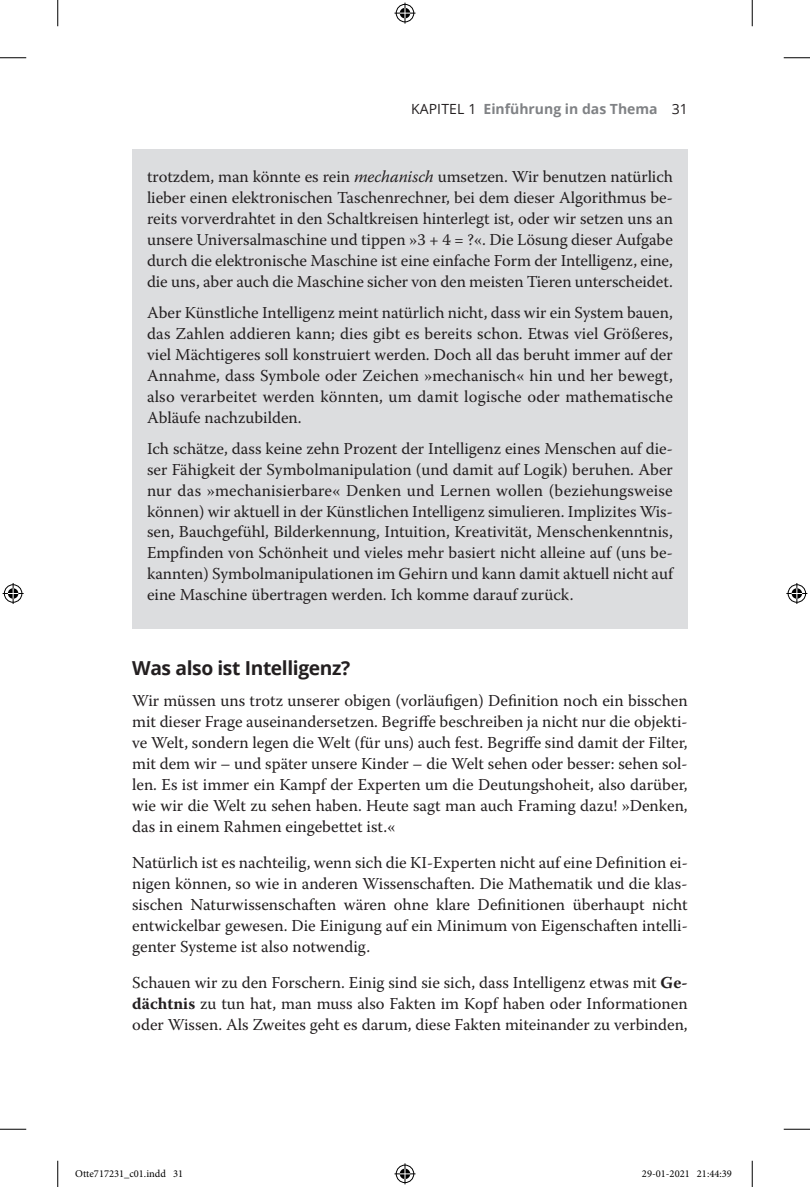
<style>
.page{position:relative;width:810px;height:1187px;background:#fff}
.page>*{position:absolute;margin:0;border:0;box-sizing:border-box;transform-origin:0 0}
.t1{font:700 19.25px "Open Sans";letter-spacing:-.02em;color:#231f20}
.t2{font:16.62px/21px "Warnock Pro";color:#231f20;text-align:justify}
.t3{font:700 14px "Open Sans";color:#808285}
.t4{font:10.5px "Minion Pro";color:#000}
.s1{font-weight:400;color:#231f20}
.s2{font-style:italic}
.s3{font-weight:700}
</style>
<div class="page">
<div style="left:132px;top:149px;width:556px;height:167px;background:#dcdddf"></div>
<div style="left:132px;top:285px;width:556px;height:167px;background:#dcdddf"></div>
<div style="left:132px;top:420px;width:556px;height:209px;background:#dcdddf"></div>
<svg style="left:0;top:57px;width:26px;height:1px"></svg>
<svg style="left:784px;top:57px;width:26px;height:1px"></svg>
<svg style="left:0;top:1129px;width:26px;height:1px"></svg>
<svg style="left:784px;top:1129px;width:26px;height:1px"></svg>
<svg style="left:57px;top:0;width:1px;height:26px"></svg>
<svg style="left:57px;top:1161px;width:1px;height:26px"></svg>
<svg style="left:752px;top:0;width:1px;height:26px"></svg>
<svg style="left:752px;top:1161px;width:1px;height:26px"></svg>
<svg style="left:394px;top:3px;width:21px;height:21px"></svg>
<svg style="left:394px;top:1163px;width:21px;height:21px"></svg>
<svg style="left:3px;top:583px;width:21px;height:21px"></svg>
<svg style="left:786px;top:583px;width:21px;height:21px"></svg>
<p class="t3" style="left:411px;top:99px;width:278px"><span class="s1">KAPITEL 1</span> Einführung in das Thema <span class="s1">31</span></p>
<p class="t2" style="left:147px;top:165px;width:527px">trotzdem, man könnte es rein <span class="s2">mechanisch</span> umsetzen. Wir benutzen natürlich lieber einen elektronischen Taschenrechner, bei dem dieser Algorithmus be&shy;reits vorverdrahtet in den Schaltkreisen hinterlegt ist, oder wir setzen uns an unsere Universalmaschine und tippen »3 + 4 = ?«. Die Lösung dieser Aufgabe durch die elektronische Maschine ist eine einfache Form der Intelligenz, eine, die uns, aber auch die Maschine sicher von den meisten Tieren unterscheidet.</p>
<p class="t2" style="left:147px;top:301px;width:527px">Aber Künstliche Intelligenz meint natürlich nicht, dass wir ein System bauen, das Zahlen addieren kann; dies gibt es bereits schon. Etwas viel Größeres, viel Mächtigeres soll konstruiert werden. Doch all das beruht immer auf der Annahme, dass Symbole oder Zeichen »mechanisch« hin und her bewegt, also verarbeitet werden könnten, um damit logische oder mathematische Abläufe nachzubilden.</p>
<p class="t2" style="left:147px;top:437px;width:527px">Ich schätze, dass keine zehn Prozent der Intelligenz eines Menschen auf die&shy;ser Fähigkeit der Symbolmanipulation (und damit auf Logik) beruhen. Aber nur das »mechanisierbare« Denken und Lernen wollen (beziehungsweise können) wir aktuell in der Künstlichen Intelligenz simulieren. Implizites Wis&shy;sen, Bauchgefühl, Bilderkennung, Intuition, Kreativität, Menschenkenntnis, Empfinden von Schönheit und vieles mehr basiert nicht alleine auf (uns be&shy;kannten) Symbolmanipulationen im Gehirn und kann damit aktuell nicht auf eine Maschine übertragen werden. Ich komme darauf zurück.</p>
<p class="t1" style="left:132px;top:654px;width:220px">Was also ist Intelligenz?</p>
<p class="t2" style="left:132px;top:690px;width:557px">Wir müssen uns trotz unserer obigen (vorläufigen) Definition noch ein bisschen mit dieser Frage auseinandersetzen. Begriffe beschreiben ja nicht nur die objekti&shy;ve Welt, sondern legen die Welt (für uns) auch fest. Begriffe sind damit der Filter, mit dem wir – und später unsere Kinder – die Welt sehen oder besser: sehen sol&shy;len. Es ist immer ein Kampf der Experten um die Deutungshoheit, also darüber, wie wir die Welt zu sehen haben. Heute sagt man auch Framing dazu! »Denken, das in einem Rahmen eingebettet ist.«</p>
<p class="t2" style="left:132px;top:852px;width:557px">Natürlich ist es nachteilig, wenn sich die KI-Experten nicht auf eine Definition ei&shy;nigen können, so wie in anderen Wissenschaften. Die Mathematik und die klas&shy;sischen Naturwissenschaften wären ohne klare Definitionen überhaupt nicht entwickelbar gewesen. Die Einigung auf ein Minimum von Eigenschaften intelli&shy;genter Systeme ist also notwendig.</p>
<p class="t2" style="left:132px;top:972px;width:557px">Schauen wir zu den Forschern. Einig sind sie sich, dass Intelligenz etwas mit <span class="s3">Ge&shy;dächtnis</span> zu tun hat, man muss also Fakten im Kopf haben oder Informationen oder Wissen. Als Zweites geht es darum, diese Fakten miteinander zu verbinden,</p>
<p class="t4" style="left:75px;top:1167px;width:109px">Otte717231_c01.indd 31</p>
<p class="t4" style="left:642px;top:1167px;width:91px">29-01-2021 21:44:39</p>
</div>
